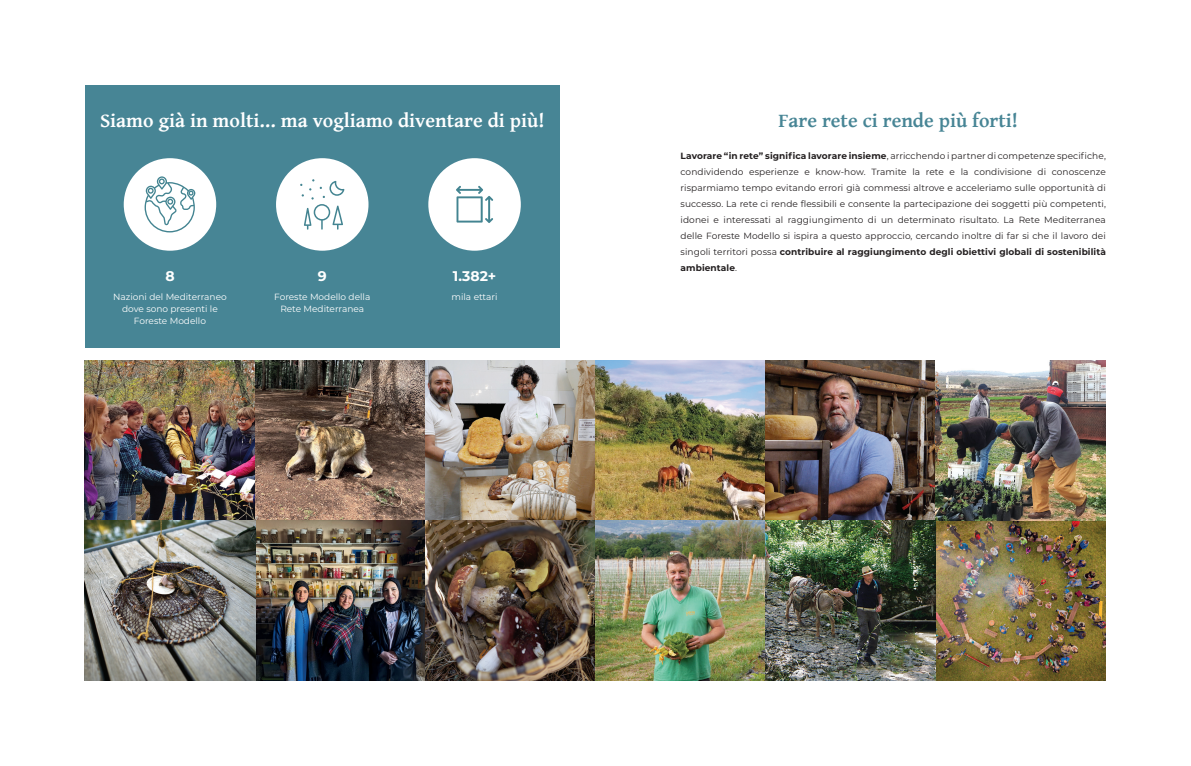
<style>
.page{position:relative;width:1191px;height:766px;background:#fff}
.page>*{position:absolute;margin:0;border:0;box-sizing:border-box;transform-origin:0 0}
.t1{font:700 20px "Gentium Basic";color:#fff}
.t2{font:700 20px "Gentium Basic";color:#478595}
.t3{font:700 14px "Montserrat";color:#fff}
.t4{font:9px/16px "Montserrat";letter-spacing:.01em;color:#231f20;text-align:justify}
.t5{font:9px/12px "Montserrat";color:#fff;text-align:center}
.s1{font-weight:700}
</style>
<div class="page">
<div style="left:85px;top:85px;width:474px;height:262px;background:#478595"></div>
<div style="left:276px;top:158px;width:92px;height:92px;background:#fff;border-radius:50%"></div>
<svg style="left:300px;top:179px;width:44px;height:50px"></svg>
<div style="left:428px;top:158px;width:93px;height:92px;background:#fff;border-radius:50%"></div>
<svg style="left:456px;top:186px;width:37px;height:37px"></svg>
<div style="left:124px;top:158px;width:92px;height:92px;background:#fff;border-radius:50%"></div>
<svg style="left:145px;top:176px;width:50px;height:56px"></svg>
<img style="left:85px;top:360px;width:1021px;height:320px">
<p class="t1" style="left:100px;top:105px;width:446px">Siamo già in molti… ma vogliamo diventare di più!</p>
<p class="t2" style="left:778px;top:106px;width:241px">Fare rete ci rende più forti!</p>
<p class="t4" style="left:680px;top:147px;width:427px"><span class="s1">Lavorare “in rete” significa lavorare insieme</span>, arricchendo i partner di competenze specifiche, condividendo esperienze e know-how. Tramite la rete e la condivisione di conoscenze risparmiamo tempo evitando errori già commessi altrove e acceleriamo sulle opportunità di successo. La rete ci rende flessibili e consente la partecipazione dei soggetti più competenti, idonei e interessati al raggiungimento di un determinato risultato. La Rete Mediterranea delle Foreste Modello si ispira a questo approccio, cercando inoltre di far si che il lavoro dei singoli territori possa <span class="s1">contribuire al raggiungimento degli obiettivi globali di sostenibilità ambientale</span>.</p>
<p class="t5" style="left:113px;top:291px;width:115px">Nazioni del Mediterraneo dove sono presenti le<br>Foreste Modello</p>
<p class="t3" style="left:165px;top:265px;width:11px">8</p>
<p class="t3" style="left:318px;top:265px;width:10px">9</p>
<p class="t3" style="left:453px;top:265px;width:45px">1.382+</p>
<p class="t5" style="left:274px;top:291px;width:98px">Foreste Modello della<br>Rete Mediterranea</p>
<p class="t5" style="left:451px;top:291px;width:47px">mila ettari</p>
</div>
